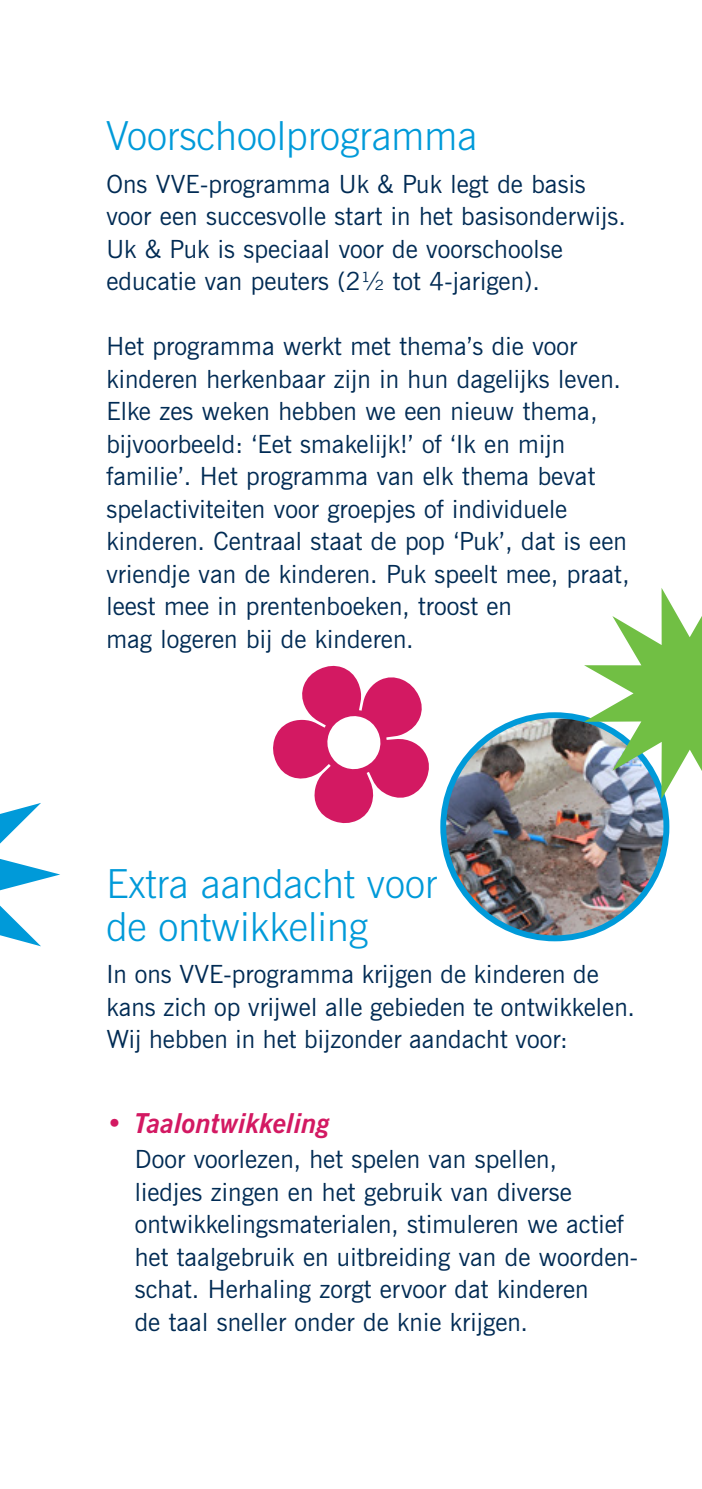
<style>
.page{position:relative;width:702px;height:1489px;background:#fff}
.page>*{position:absolute;margin:0;border:0;box-sizing:border-box;transform-origin:0 0}
.NWE_TUSSENKOP_2015{font:300 40px "News Gothic BT";color:#009ad9}
.tussenkopjes_vraag{font:italic 700 27.5px "News Gothic BT";letter-spacing:.005em;color:#d31962}
.BBBrood{font:25px/32.5px "News Gothic BT";letter-spacing:.005em;color:#002b54}
.NWE_TUSSENKOP_2015-2{font:25px/32.5px "News Gothic BT";letter-spacing:.005em;color:#002b54}
</style>
<div class="page">
<img style="left:443px;top:719px;width:223px;height:219px">
<div style="left:440px;top:712px;width:229px;height:229px;border:6px solid #009ad9;border-radius:50%"></div>
<svg style="left:0;top:803px;width:60px;height:143px"></svg>
<svg style="left:584px;top:588px;width:118px;height:211px"></svg>
<svg style="left:273px;top:665px;width:156px;height:159px"></svg>
<p class="NWE_TUSSENKOP_2015" style="left:106px;top:112px;width:372px">Voorschoolprogramma</p>
<p class="BBBrood" style="left:106px;top:167px;width:481px">Ons VVE-programma Uk &amp; Puk legt de basis</p>
<p class="BBBrood" style="left:106px;top:200px;width:521px">voor een succesvolle start in het basisonderwijs.</p>
<p class="BBBrood" style="left:106px;top:232px;width:458px">Uk &amp; Puk is speciaal voor de voorschoolse</p>
<p class="BBBrood" style="left:106px;top:265px;width:435px">educatie van peuters (2½ tot 4-jarigen).</p>
<p class="BBBrood" style="left:106px;top:330px;width:516px">Het programma werkt met thema’s die voor kinderen herkenbaar zijn in hun dagelijks leven.<br>Elke zes weken hebben we een nieuw thema, bijvoorbeeld: ‘Eet smakelijk!’ of ‘Ik en mijn</p>
<p class="BBBrood" style="left:106px;top:460px;width:490px">familie’. Het programma van elk thema bevat spelactiviteiten voor groepjes of individuele</p>
<p class="BBBrood" style="left:106px;top:525px;width:524px;text-align:justify">kinderen. Centraal staat de pop ‘Puk’, dat is een vriendje van de kinderen. Puk speelt mee, praat, leest mee in prentenboeken, troost en</p>
<p class="BBBrood" style="left:106px;top:622px;width:309px">mag logeren bij de kinderen.</p>
<p class="NWE_TUSSENKOP_2015" style="left:106px;top:859px;width:332px">Extra aandacht voor</p>
<p class="NWE_TUSSENKOP_2015" style="left:106px;top:902px;width:263px">de ontwikkeling</p>
<p class="NWE_TUSSENKOP_2015-2" style="left:106px;top:957px;width:530px">In ons VVE-programma krijgen de kinderen de kans zich op vrijwel alle gebieden te ontwikkelen.<br>Wij hebben in het bijzonder aandacht voor:</p>
<p class="tussenkopjes_vraag" style="left:106px;top:1106px;width:226px">• Taalontwikkeling</p>
<p class="BBBrood" style="left:135px;top:1142px;width:505px">Door voorlezen, het spelen van spellen,<br>liedjes zingen en het gebruik van diverse ontwikkelingsmaterialen, stimuleren we actief het taalgebruik en uitbreiding van de woorden&shy;schat. Herhaling zorgt ervoor dat kinderen<br>de taal sneller onder de knie krijgen.</p>
</div>
